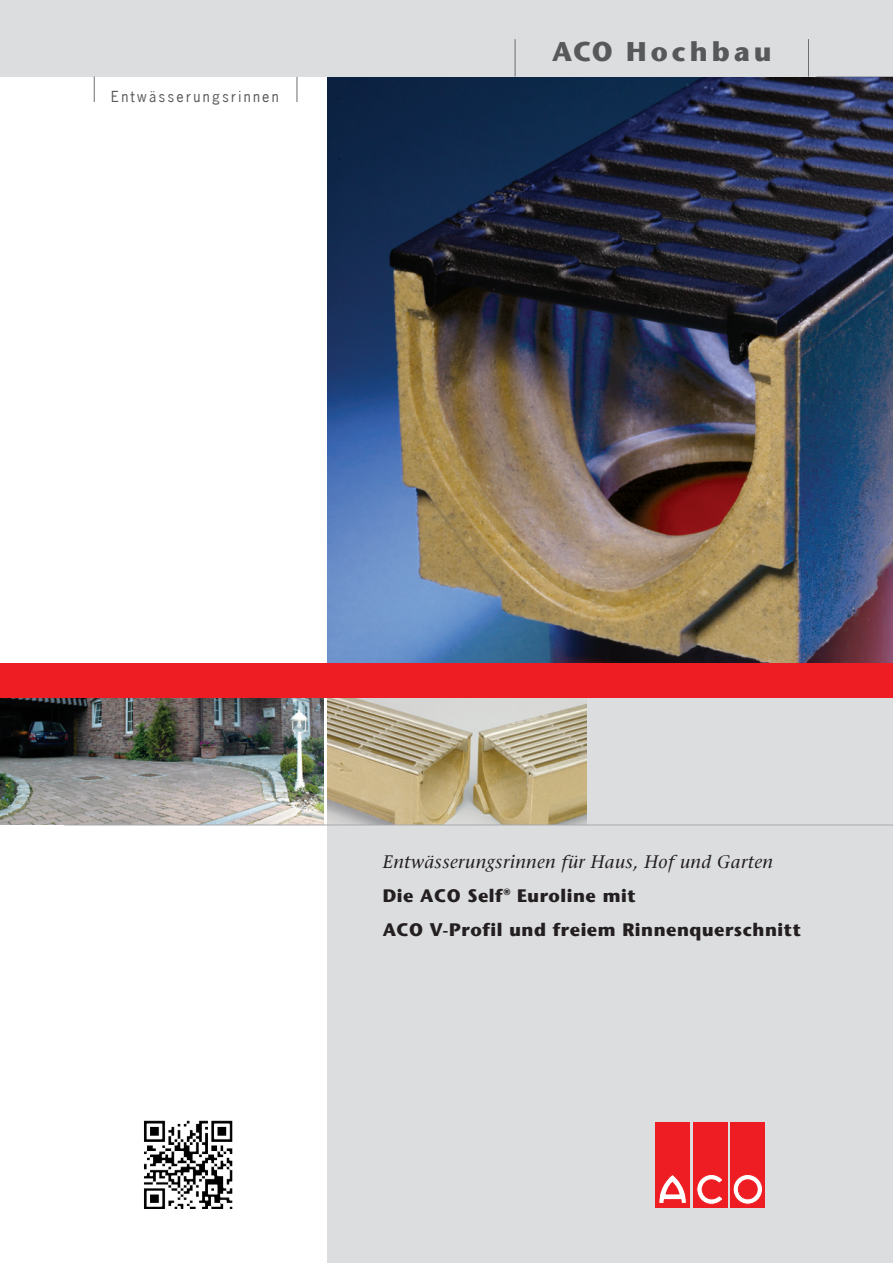
<style>
.page{position:relative;width:893px;height:1263px;background:#fff}
.page>*{position:absolute;margin:0;border:0;box-sizing:border-box;transform-origin:0 0}
.Rubrik{font:700 27px "Stone Sans";letter-spacing:.15em;color:#57585a}
.Titel_bold{font:700 18px "Stone Sans";letter-spacing:.03em;color:#231f20}
.Titel_kursiv{font:italic 18px "Stone Serif";letter-spacing:.025em;color:#231f20}
.t1{font:14.25px "News Gothic";letter-spacing:.16em;color:#57585a}
</style>
<div class="page">
<img style="left:327px;top:77px;width:566px;height:586px">
<div style="left:0;top:0;width:893px;height:77px;background:#dcdddf"></div>
<div style="left:327px;top:664px;width:566px;height:599px;background:#dcdddf"></div>
<div style="left:655px;top:1122px;width:35px;height:85px;background:#ee1d23"></div>
<svg style="left:659px;top:1175px;width:27px;height:28px"></svg>
<div style="left:693px;top:1122px;width:34px;height:85px;background:#ee1d23"></div>
<svg style="left:697px;top:1174px;width:26px;height:30px"></svg>
<div style="left:730px;top:1122px;width:35px;height:85px;background:#ee1d23"></div>
<svg style="left:733px;top:1174px;width:29px;height:30px"></svg>
<div style="left:733px;top:1174px;width:30px;height:30px;border:1px solid #ee1d23;border-radius:50%"></div>
<div style="left:738px;top:1180px;width:19px;height:19px;background:#ee1d23;border-radius:50%"></div>
<div style="left:738px;top:1180px;width:19px;height:19px;border:1px solid #ee1d23;border-radius:50%"></div>
<img style="left:0;top:697px;width:323px;height:128px">
<img style="left:327px;top:697px;width:260px;height:128px">
<svg style="left:94px;top:77px;width:1px;height:25px"></svg>
<svg style="left:297px;top:77px;width:1px;height:25px"></svg>
<div style="left:0;top:663px;width:893px;height:34px;background:#ee1d23"></div>
<hr style="left:64px;top:825px;width:829px;height:1px;background:#a8a9ad">
<hr style="left:515px;top:39px;width:1px;height:38px;background:#6c6d70">
<hr style="left:808px;top:39px;width:1px;height:38px;background:#6c6d70">
<hr style="left:816px;top:76px;width:77px;height:1px;background:#a8a9ad">
<img style="left:144px;top:1120px;width:88px;height:80px">
<p class="t1" style="left:111px;top:88px;width:169px">Entwässerungsrinnen</p>
<p class="Rubrik" style="left:552px;top:35px;width:221px">ACO Hochbau</p>
<p class="Titel_kursiv" style="left:383px;top:851px;width:392px">Entwässerungsrinnen für Haus, Hof und Garten</p>
<p class="Titel_bold" style="left:383px;top:884px;width:254px">Die ACO Self<sup>®</sup> Euroline mit</p>
<p class="Titel_bold" style="left:383px;top:918px;width:420px">ACO V-Profil und freiem Rinnenquerschnitt</p>
</div>
